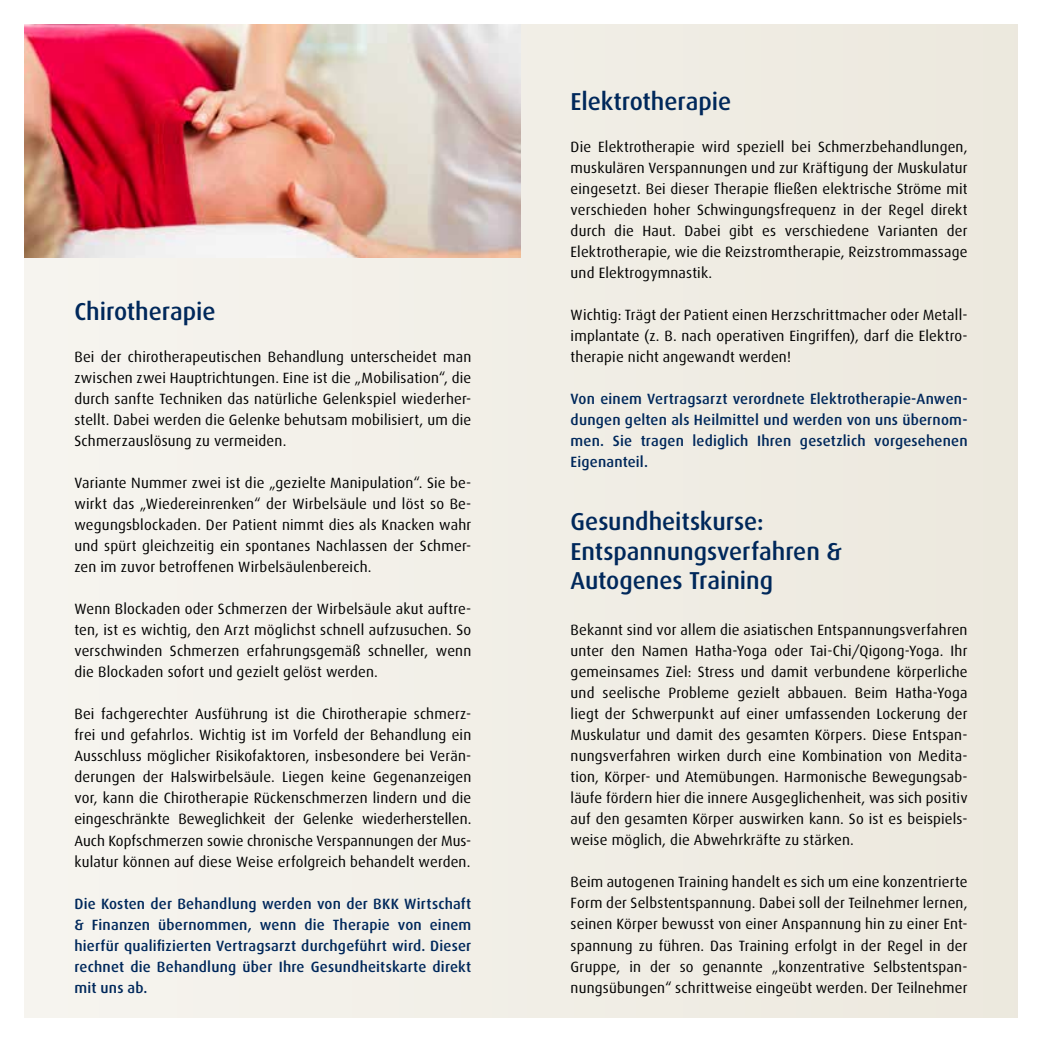
<style>
.page{position:relative;width:1042px;height:1042px;background:#fff}
.page>*{position:absolute;margin:0;border:0;box-sizing:border-box;transform-origin:0 0}
.t1{font:500 24.5px/29.4px "Dax";letter-spacing:-.005em;color:#00285b}
.t2{font:14.88px/21px "Dax";letter-spacing:.01em;color:#000;text-align:justify}
.t3{font:500 14.88px/21px "Dax";letter-spacing:.015em;color:#00285b;text-align:justify}
</style>
<div class="page">
<div style="left:25px;top:25px;width:992px;height:992px;background:#f1eee5"></div>
<img style="left:25px;top:25px;width:496px;height:232px">
<h1 class="t1" style="left:74px;top:297px;width:143px">Chirotherapie</h1>
<p class="t2" style="left:74px;top:347px;width:398px">Bei der chirotherapeutischen Behandlung unterscheidet man zwischen zwei Hauptrichtungen. Eine ist die „Mobilisation“, die durch sanfte Techniken das natürliche Gelenkspiel wiederher&shy;stellt. Dabei werden die Gelenke behutsam mobilisiert, um die Schmerzauslösung zu vermeiden.</p>
<p class="t2" style="left:74px;top:473px;width:398px">Variante Nummer zwei ist die „gezielte Manipulation“. Sie be&shy;wirkt das „Wiedereinrenken“ der Wirbelsäule und löst so Be&shy;wegungsblockaden. Der Patient nimmt dies als Knacken wahr und spürt gleichzeitig ein spontanes Nachlassen der Schmer&shy;zen im zuvor betroffenen Wirbelsäulenbereich.</p>
<p class="t2" style="left:74px;top:599px;width:398px">Wenn Blockaden oder Schmerzen der Wirbelsäule akut auftre&shy;ten, ist es wichtig, den Arzt möglichst schnell aufzusuchen. So verschwinden Schmerzen erfahrungsgemäß schneller, wenn die Blockaden sofort und gezielt gelöst werden.</p>
<p class="t2" style="left:74px;top:704px;width:398px">Bei fachgerechter Ausführung ist die Chirotherapie schmerz&shy;frei und gefahrlos. Wichtig ist im Vorfeld der Behandlung ein Ausschluss möglicher Risikofaktoren, insbesondere bei Verän&shy;derungen der Halswirbelsäule. Liegen keine Gegenanzeigen vor, kann die Chirotherapie Rückenschmerzen lindern und die eingeschränkte Beweglichkeit der Gelenke wiederherstellen.<br>Auch Kopfschmerzen sowie chronische Verspannungen der Mus&shy;kulatur können auf diese Weise erfolgreich behandelt werden.</p>
<p class="t3" style="left:74px;top:893px;width:398px">Die Kosten der Behandlung werden von der BKK Wirtschaft &amp; Finanzen übernommen, wenn die Therapie von einem hierfür qualifizierten Vertragsarzt durchgeführt wird. Dieser rechnet die Behandlung über Ihre Gesundheitskarte direkt mit uns ab.</p>
<h1 class="t1" style="left:570px;top:87px;width:162px">Elektrotherapie</h1>
<p class="t2" style="left:570px;top:137px;width:398px">Die Elektrotherapie wird speziell bei Schmerzbehandlungen, muskulären Verspannungen und zur Kräftigung der Muskulatur eingesetzt. Bei dieser Therapie fließen elektrische Ströme mit verschieden hoher Schwingungsfrequenz in der Regel direkt durch die Haut. Dabei gibt es verschiedene Varianten der Elektrotherapie, wie die Reizstromtherapie, Reizstrommassage und Elektrogymnastik.</p>
<p class="t2" style="left:570px;top:305px;width:398px">Wichtig: Trägt der Patient einen Herzschrittmacher oder Metall&shy;implantate (z. B. nach operativen Eingriffen), darf die Elektro&shy;therapie nicht angewandt werden!</p>
<p class="t3" style="left:570px;top:389px;width:398px">Von einem Vertragsarzt verordnete Elektrotherapie-Anwen&shy;dungen gelten als Heilmittel und werden von uns übernom&shy;men. Sie tragen lediglich Ihren gesetzlich vorgesehenen Eigenanteil.</p>
<h1 class="t1" style="left:570px;top:507px;width:273px">Gesundheitskurse:<br>Entspannungsverfahren &amp;<br>Autogenes Training</h1>
<p class="t2" style="left:570px;top:620px;width:398px">Bekannt sind vor allem die asiatischen Entspannungsverfahren unter den Namen Hatha-Yoga oder Tai-Chi/Qigong-Yoga. Ihr gemeinsames Ziel: Stress und damit verbundene körperliche und seelische Probleme gezielt abbauen. Beim Hatha-Yoga liegt der Schwerpunkt auf einer umfassenden Lockerung der Muskulatur und damit des gesamten Körpers. Diese Entspan&shy;nungsverfahren wirken durch eine Kombination von Medita&shy;tion, Körper- und Atemübungen. Harmonische Bewegungsab&shy;läufe fördern hier die innere Ausgeglichenheit, was sich positiv auf den gesamten Körper auswirken kann. So ist es beispiels&shy;weise möglich, die Abwehrkräfte zu stärken.</p>
<p class="t2" style="left:570px;top:872px;width:398px">Beim autogenen Training handelt es sich um eine konzentrierte Form der Selbstentspannung. Dabei soll der Teilnehmer lernen, seinen Körper bewusst von einer Anspannung hin zu einer Ent&shy;spannung zu führen. Das Training erfolgt in der Regel in der Gruppe, in der so genannte „konzentrative Selbstentspan&shy;nungsübungen“ schrittweise eingeübt werden. Der Teilnehmer</p>
</div>
